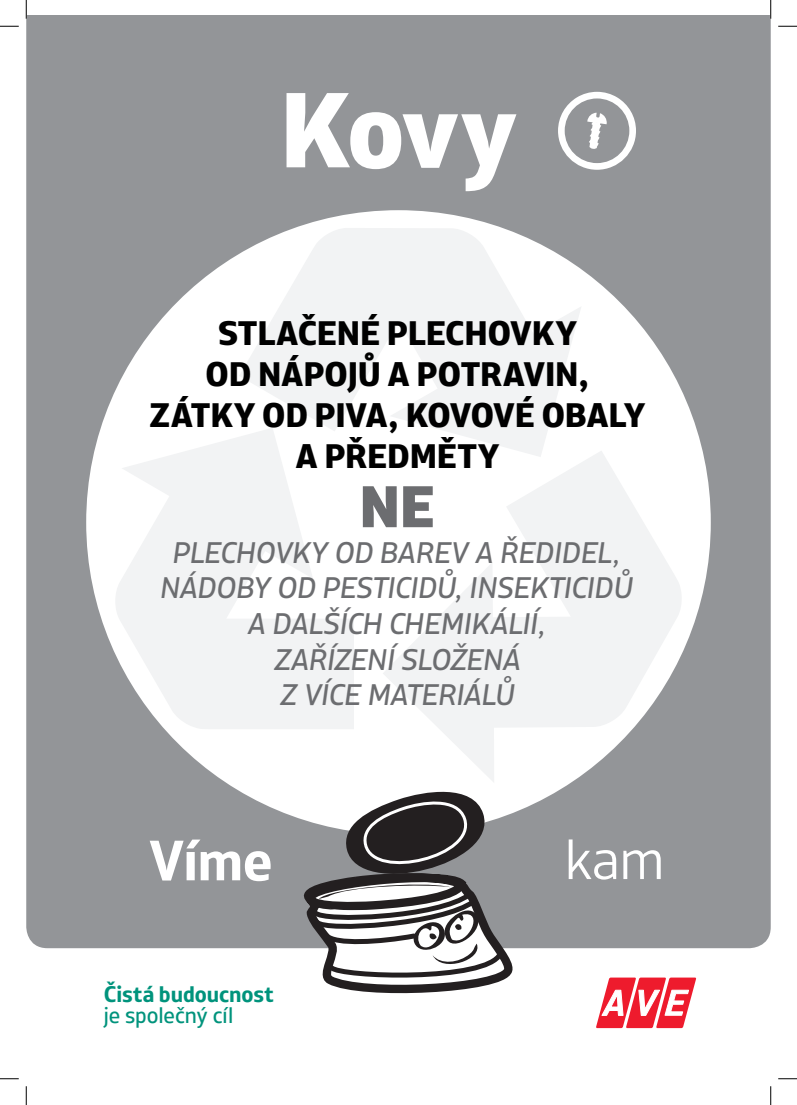
<style>
.page{position:relative;width:797px;height:1105px;background:#fff}
.page>*{position:absolute;margin:0;border:0;box-sizing:border-box;transform-origin:0 0}
.t1{font:800 106.12px "XXII Centar";color:#fff}
.t2{font:900 58.5px "XXII Centar";color:#6c6d70}
.t3{font:700 56.62px "XXII Centar";color:#fff}
.t4{font:300 56.62px "XXII Centar";color:#fff}
.t5{font:800 34px/40.8px "XXII Centar";letter-spacing:-.005em;color:#000;text-align:center}
.t6{font:29.75px/35.6px "XXII Centar Regular It";letter-spacing:-.02em;color:#6c6d70;text-align:center}
.t7{font:700 22.5px "XXII Centar";letter-spacing:-.005em;color:#00937c}
.t8{font:22.5px "XXII Centar";letter-spacing:-.005em;color:#00937c}
</style>
<div class="page">
<div style="left:26px;top:16px;width:744px;height:932px;background:#939598"></div>
<svg style="left:558px;top:92px;width:78px;height:78px"></svg>
<div style="left:86px;top:210px;width:624px;height:624px;background:#fff;border-radius:50%"></div>
<svg style="left:383px;top:451px;width:299px;height:332px;fill:#f2f3f4"></svg>
<svg style="left:114px;top:437px;width:240px;height:292px;fill:#f2f3f4"></svg>
<svg style="left:239px;top:228px;width:342px;height:229px;fill:#f2f3f4"></svg>
<svg style="left:299px;top:791px;width:211px;height:203px"></svg>
<svg style="left:596px;top:977px;width:101px;height:52px"></svg>
<svg style="left:0;top:25px;width:19px;height:2px"></svg>
<svg style="left:778px;top:25px;width:19px;height:2px"></svg>
<svg style="left:0;top:1078px;width:19px;height:1px"></svg>
<svg style="left:778px;top:1078px;width:19px;height:1px"></svg>
<svg style="left:25px;top:0;width:2px;height:19px"></svg>
<svg style="left:25px;top:1086px;width:2px;height:19px"></svg>
<svg style="left:770px;top:0;width:1px;height:19px"></svg>
<svg style="left:770px;top:1086px;width:1px;height:19px"></svg>
<h1 class="t1" style="left:279px;top:62px;width:239px">Kovy</h1>
<p class="t5" style="left:150px;top:315px;width:497px">STLAČENÉ PLECHOVKY<br>OD NÁPOJŮ A POTRAVIN,<br>ZÁTKY OD PIVA, KOVOVÉ OBALY<br>A PŘEDMĚTY</p>
<h2 class="t2" style="left:359px;top:469px;width:77px">NE</h2>
<p class="t6" style="left:161px;top:535px;width:474px">PLECHOVKY OD BAREV A ŘEDIDEL,<br>NÁDOBY OD PESTICIDŮ, INSEKTICIDŮ<br>A DALŠÍCH CHEMIKÁLIÍ,<br>ZAŘÍZENÍ SLOŽENÁ<br>Z VÍCE MATERIÁLŮ</p>
<h3 class="t3" style="left:149px;top:824px;width:125px">Víme</h3>
<h3 class="t4" style="left:564px;top:824px;width:101px">kam</h3>
<p class="t7" style="left:104px;top:979px;width:172px">Čistá budoucnost</p>
<p class="t8" style="left:104px;top:1001px;width:131px">je společný cíl</p>
</div>
